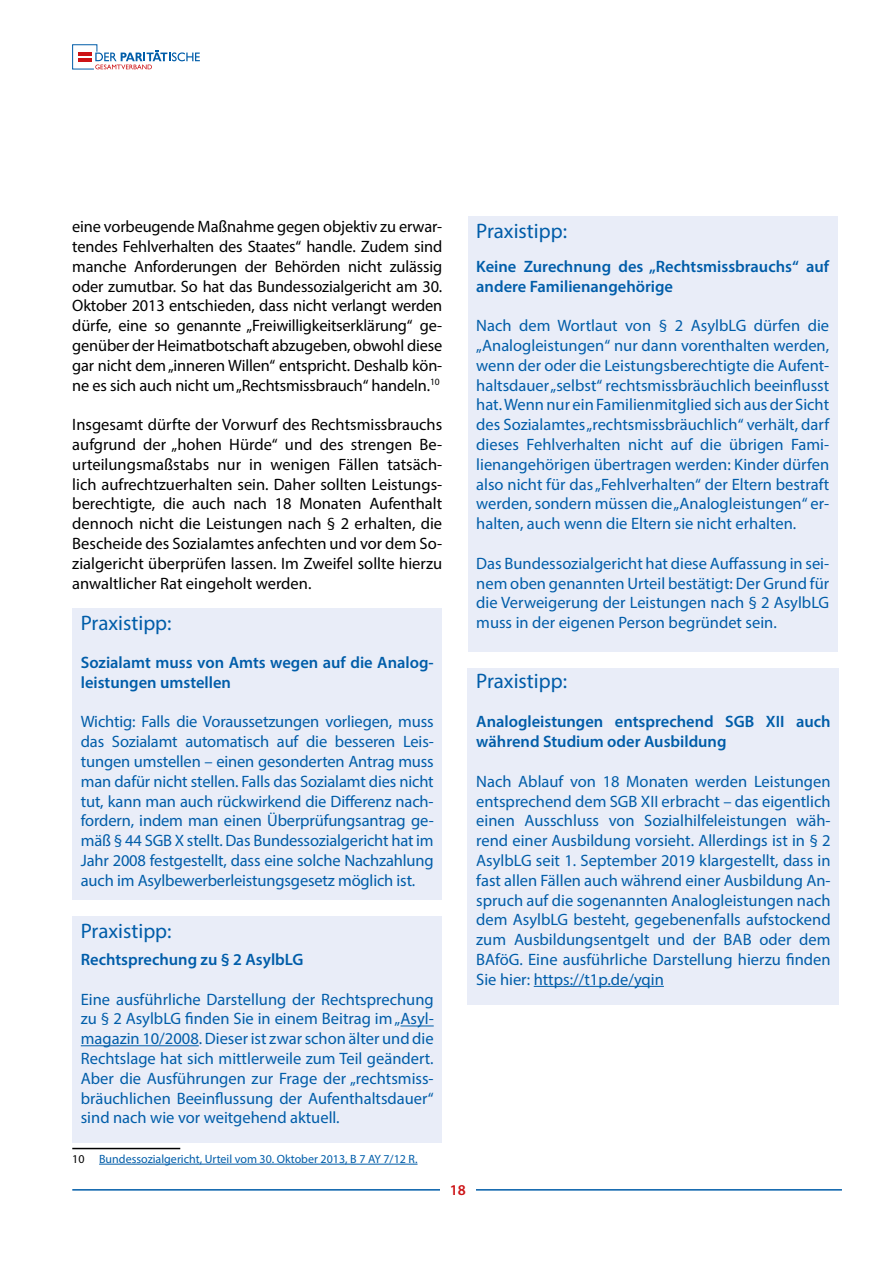
<style>
.page{position:relative;width:893px;height:1263px;background:#fff}
.page>*{position:absolute;margin:0;border:0;box-sizing:border-box;transform-origin:0 0}
.t1{font:21px "Myriad Pro";color:#005da9}
.t2{font:16.5px/19.8px "Myriad Pro";color:#005da9;text-align:justify}
.t3{font:16.5px/19.8px "Myriad Pro";letter-spacing:-.01em;color:#000;text-align:justify}
.t4{font:600 16.5px/19.8px "Myriad Pro";color:#005da9}
.t5{font:600 15px "Myriad Pro";color:#cd1316}
.t6{font:12px "Myriad Pro";color:#005da9}
.s1{color:#000}
</style>
<div class="page">
<hr style="left:72px;top:1189px;width:770px;height:1px;background:#005da9">
<div style="left:440px;top:1184px;width:36px;height:26px;background:#fff"></div>
<svg style="left:72px;top:44px;width:128px;height:25px"></svg>
<hr style="left:72px;top:1148px;width:108px;height:1px;background:#000">
<hr style="left:99px;top:1164px;width:319px;height:1px;background:#005da9">
<div style="left:72px;top:608px;width:370px;height:292px;background:#e9edf8"></div>
<div style="left:72px;top:916px;width:370px;height:227px;background:#e9edf8"></div>
<hr style="left:400px;top:1025px;width:34px;height:1px;background:#005da9">
<hr style="left:81px;top:1045px;width:118px;height:1px;background:#005da9">
<div style="left:468px;top:216px;width:370px;height:436px;background:#e9edf8"></div>
<div style="left:468px;top:668px;width:371px;height:336px;background:#e9edf8"></div>
<hr style="left:534px;top:986px;width:130px;height:1px;background:#005da9">
<p class="t3" style="left:72px;top:217px;width:371px">eine vorbeugende Maßnahme gegen objektiv zu erwar&shy;tendes Fehlverhalten des Staates“ handle. Zudem sind manche Anforderungen der Behörden nicht zulässig oder zumutbar. So hat das Bundessozialgericht am 30.<br>Oktober 2013 entschieden, dass nicht verlangt werden dürfe, eine so genannte „Freiwilligkeitserklärung“ ge&shy;genüber der Heimatbotschaft abzugeben, obwohl diese gar nicht dem „inneren Willen“ entspricht. Deshalb kön&shy;ne es sich auch nicht um „Rechtsmissbrauch“ handeln.<sup>10</sup></p>
<p class="t3" style="left:72px;top:415px;width:371px">Insgesamt dürfte der Vorwurf des Rechtsmissbrauchs aufgrund der „hohen Hürde“ und des strengen Be&shy;urteilungsmaßstabs nur in wenigen Fällen tatsäch&shy;lich aufrechtzuerhalten sein. Daher sollten Leistungs&shy;berechtigte, die auch nach 18 Monaten Aufenthalt dennoch nicht die Leistungen nach § 2 erhalten, die Bescheide des Sozialamtes anfechten und vor dem So&shy;zialgericht überprüfen lassen. Im Zweifel sollte hierzu anwaltlicher Rat eingeholt werden.</p>
<p class="t1" style="left:81px;top:610px;width:92px">Praxistipp:</p>
<p class="t4" style="left:81px;top:652px;width:354px">Sozialamt muss von Amts wegen auf die Analog&shy;leistungen umstellen</p>
<p class="t2" style="left:81px;top:712px;width:354px">Wichtig: Falls die Voraussetzungen vorliegen, muss das Sozialamt automatisch auf die besseren Leis&shy;tungen umstellen – einen gesonderten Antrag muss man dafür nicht stellen. Falls das Sozialamt dies nicht tut, kann man auch rückwirkend die Differenz nach&shy;fordern, indem man einen Überprüfungsantrag ge&shy;mäß § 44 SGB X stellt. Das Bundessozialgericht hat im Jahr 2008 festgestellt, dass eine solche Nachzahlung auch im Asylbewerberleistungsgesetz möglich ist.</p>
<p class="t1" style="left:81px;top:918px;width:92px">Praxistipp:</p>
<p class="t4" style="left:81px;top:949px;width:224px">Rechtsprechung zu § 2 AsylbLG</p>
<p class="t2" style="left:81px;top:989px;width:354px">Eine ausführliche Darstellung der Rechtsprechung zu § 2 AsylbLG finden Sie in einem Beitrag im „Asyl&shy;magazin 10/2008. Dieser ist zwar schon älter und die Rechtslage hat sich mittlerweile zum Teil geändert.<br>Aber die Ausführungen zur Frage der „rechtsmiss&shy;bräuchlichen Beeinflussung der Aufenthaltsdauer“ sind nach wie vor weitgehend aktuell.</p>
<p class="t1" style="left:476px;top:218px;width:92px">Praxistipp:</p>
<p class="t4" style="left:476px;top:256px;width:354px">Keine Zurechnung des „Rechtsmissbrauchs“ auf andere Familienangehörige</p>
<p class="t2" style="left:476px;top:316px;width:354px">Nach dem Wortlaut von § 2 AsylbLG dürfen die „Analogleistungen“ nur dann vorenthalten werden, wenn der oder die Leistungsberechtigte die Aufent&shy;haltsdauer „selbst“ rechtsmissbräuchlich beeinflusst hat. Wenn nur ein Familienmitglied sich aus der Sicht des Sozialamtes „rechtsmissbräuchlich“ verhält, darf dieses Fehlverhalten nicht auf die übrigen Fami&shy;lienangehörigen übertragen werden: Kinder dürfen also nicht für das „Fehlverhalten“ der Eltern bestraft werden, sondern müssen die „Analogleistungen“ er&shy;halten, auch wenn die Eltern sie nicht erhalten.</p>
<p class="t2" style="left:476px;top:553px;width:354px">Das Bundessozialgericht hat diese Auffassung in sei&shy;nem oben genannten Urteil bestätigt: Der Grund für die Verweigerung der Leistungen nach § 2 AsylbLG muss in der eigenen Person begründet sein.</p>
<p class="t1" style="left:476px;top:668px;width:92px">Praxistipp:</p>
<p class="t4" style="left:476px;top:711px;width:356px">Analogleistungen entsprechend SGB XII auch während Studium oder Ausbildung</p>
<p class="t2" style="left:476px;top:771px;width:356px">Nach Ablauf von 18 Monaten werden Leistungen entsprechend dem SGB XII erbracht – das eigentlich einen Ausschluss von Sozialhilfeleistungen wäh&shy;rend einer Ausbildung vorsieht. Allerdings ist in § 2<br>AsylbLG seit 1. September 2019 klargestellt, dass in fast allen Fällen auch während einer Ausbildung An&shy;spruch auf die sogenannten Analogleistungen nach dem AsylbLG besteht, gegebenenfalls aufstockend zum Ausbildungsentgelt und der BAB oder dem BAföG. Eine ausführliche Darstellung hierzu finden Sie hier: https://t1p.de/yqin</p>
<p class="t6" style="left:72px;top:1151px;width:347px"><span class="s1">10</span> Bundessozialgericht, Urteil vom 30. Oktober 2013, B 7 AY 7/12 R.</p>
<p class="t5" style="left:450px;top:1181px;width:18px">18</p>
</div>
